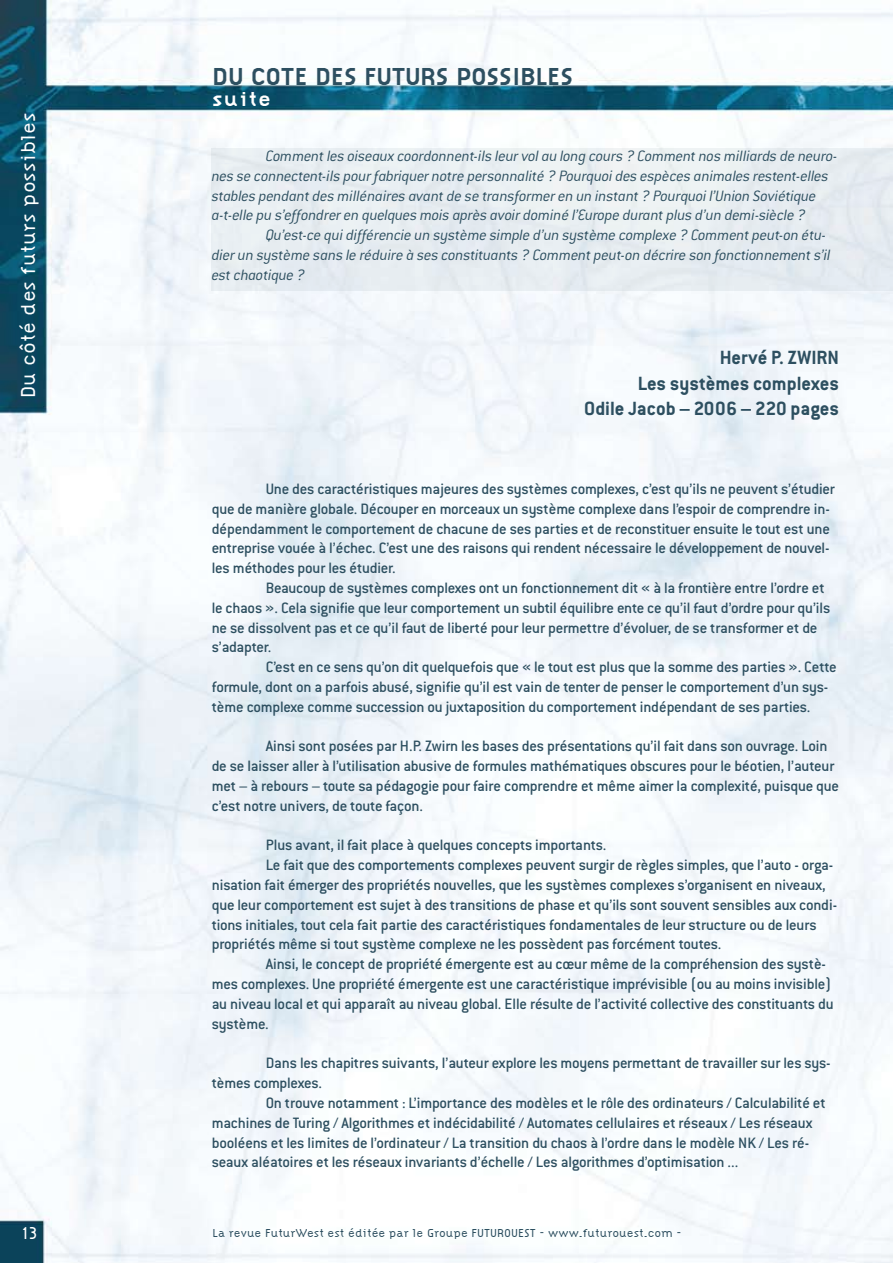
<style>
.page{position:relative;width:893px;height:1263px;background:#fff}
.page>*{position:absolute;margin:0;border:0;box-sizing:border-box;transform-origin:0 0}
.t1{font:700 25.5px "Citizen";color:#2d4f60}
.t2{font:700 21px/25.2px "Conduit ITC";color:#2d4f60;text-align:right}
.t3{font:300 21px "Citizen";color:#fff}
.t4{font:700 21px "Citizen";color:#fff}
.t5{font:300 18px "Citizen";color:#fff}
.t6{font:500 16.5px/19.8px "Conduit ITC";letter-spacing:-.015em;color:#2d4f60}
.t7{font:italic 300 16.5px/19.8px "Conduit ITC";letter-spacing:-.015em;color:#2d4f60}
.t8{font:300 12px "Citizen";color:#2d4f60}
</style>
<div class="page">
<img style="left:0;top:0;width:893px;height:1263px">
<div style="left:212px;top:148px;width:681px;height:143px;background:#e7edf1"></div>
<p class="t3" style="left:16px;top:398px;width:287px;rotate:-90deg">Du côté des futurs possibles</p>
<p class="t5" style="left:22px;top:1222px;width:17px">13</p>
<h1 class="t1" style="left:213px;top:61px;width:362px">DU COTE DES FUTURS POSSIBLES</h1>
<p class="t4" style="left:213px;top:87px;width:60px">suite</p>
<p class="t7" style="left:212px;top:146px;width:627px;text-indent:54px">Comment les oiseaux coordonnent-ils leur vol au long cours ? Comment nos milliards de neuro&shy;nes se connectent-ils pour fabriquer notre personnalité ? Pourquoi des espèces animales restent-elles stables pendant des millénaires avant de se transformer en un instant ? Pourquoi l’Union Soviétique a-t-elle pu s’effondrer en quelques mois après avoir dominé l’Europe durant plus d’un demi-siècle ?</p>
<p class="t7" style="left:212px;top:225px;width:620px;text-indent:54px">Qu’est-ce qui différencie un système simple d’un système complexe ? Comment peut-on étu&shy;dier un système sans le réduire à ses constituants ? Comment peut-on décrire son fonctionnement s’il est chaotique ?</p>
<p class="t2" style="left:584px;top:345px;width:256px">Hervé P. ZWIRN<br>Les systèmes complexes<br>Odile Jacob – 2006 – 220 pages</p>
<p class="t6" style="left:212px;top:479px;width:624px;text-indent:54px">Une des caractéristiques majeures des systèmes complexes, c’est qu’ils ne peuvent s’étudier que de manière globale. Découper en morceaux un système complexe dans l’espoir de comprendre in&shy;dépendamment le comportement de chacune de ses parties et de reconstituer ensuite le tout est une entreprise vouée à l’échec. C’est une des raisons qui rendent nécessaire le développement de nouvel&shy;les méthodes pour les étudier.</p>
<p class="t6" style="left:212px;top:578px;width:620px;text-indent:54px">Beaucoup de systèmes complexes ont un fonctionnement dit « à la frontière entre l’ordre et le chaos ». Cela signifie que leur comportement un subtil équilibre ente ce qu’il faut d’ordre pour qu’ils ne se dissolvent pas et ce qu’il faut de liberté pour leur permettre d’évoluer, de se transformer et de s’adapter.</p>
<p class="t6" style="left:212px;top:657px;width:626px;text-indent:54px">C’est en ce sens qu’on dit quelquefois que « le tout est plus que la somme des parties ». Cette formule, dont on a parfois abusé, signifie qu’il est vain de tenter de penser le comportement d’un sys&shy;tème complexe comme succession ou juxtaposition du comportement indépendant de ses parties.</p>
<p class="t6" style="left:212px;top:736px;width:629px;text-indent:54px">Ainsi sont posées par H.P. Zwirn les bases des présentations qu’il fait dans son ouvrage. Loin de se laisser aller à l’utilisation abusive de formules mathématiques obscures pour le béotien, l’auteur met – à rebours – toute sa pédagogie pour faire comprendre et même aimer la complexité, puisque que c’est notre univers, de toute façon.</p>
<p class="t6" style="left:266px;top:835px;width:342px">Plus avant, il fait place à quelques concepts importants.</p>
<p class="t6" style="left:266px;top:855px;width:569px">Le fait que des comportements complexes peuvent surgir de règles simples, que l’auto - orga-</p>
<p class="t6" style="left:212px;top:875px;width:615px">nisation fait émerger des propriétés nouvelles, que les systèmes complexes s’organisent en niveaux,</p>
<p class="t6" style="left:212px;top:895px;width:627px">que leur comportement est sujet à des transitions de phase et qu’ils sont souvent sensibles aux condi-</p>
<p class="t6" style="left:212px;top:914px;width:606px">tions initiales, tout cela fait partie des caractéristiques fondamentales de leur structure ou de leurs</p>
<p class="t6" style="left:212px;top:934px;width:511px">propriétés même si tout système complexe ne les possèdent pas forcément toutes.</p>
<p class="t6" style="left:266px;top:954px;width:562px">Ainsi, le concept de propriété émergente est au cœur même de la compréhension des systè-</p>
<p class="t6" style="left:212px;top:974px;width:621px">mes complexes. Une propriété émergente est une caractéristique imprévisible (ou au moins invisible)</p>
<p class="t6" style="left:212px;top:994px;width:623px">au niveau local et qui apparaît au niveau global. Elle résulte de l’activité collective des constituants du</p>
<p class="t6" style="left:212px;top:1013px;width:59px">système.</p>
<p class="t6" style="left:212px;top:1053px;width:620px;text-indent:54px">Dans les chapitres suivants, l’auteur explore les moyens permettant de travailler sur les sys&shy;tèmes complexes.</p>
<p class="t6" style="left:212px;top:1093px;width:615px;text-indent:54px">On trouve notamment : L’importance des modèles et le rôle des ordinateurs / Calculabilité et machines de Turing / Algorithmes et indécidabilité / Automates cellulaires et réseaux / Les réseaux booléens et les limites de l’ordinateur / La transition du chaos à l’ordre dans le modèle NK / Les ré&shy;seaux aléatoires et les réseaux invariants d’échelle / Les algorithmes d’optimisation ...</p>
<p class="t8" style="left:213px;top:1226px;width:470px">La revue FuturWest est éditée par le Groupe FUTUROUEST - www.futurouest.com -</p>
</div>
